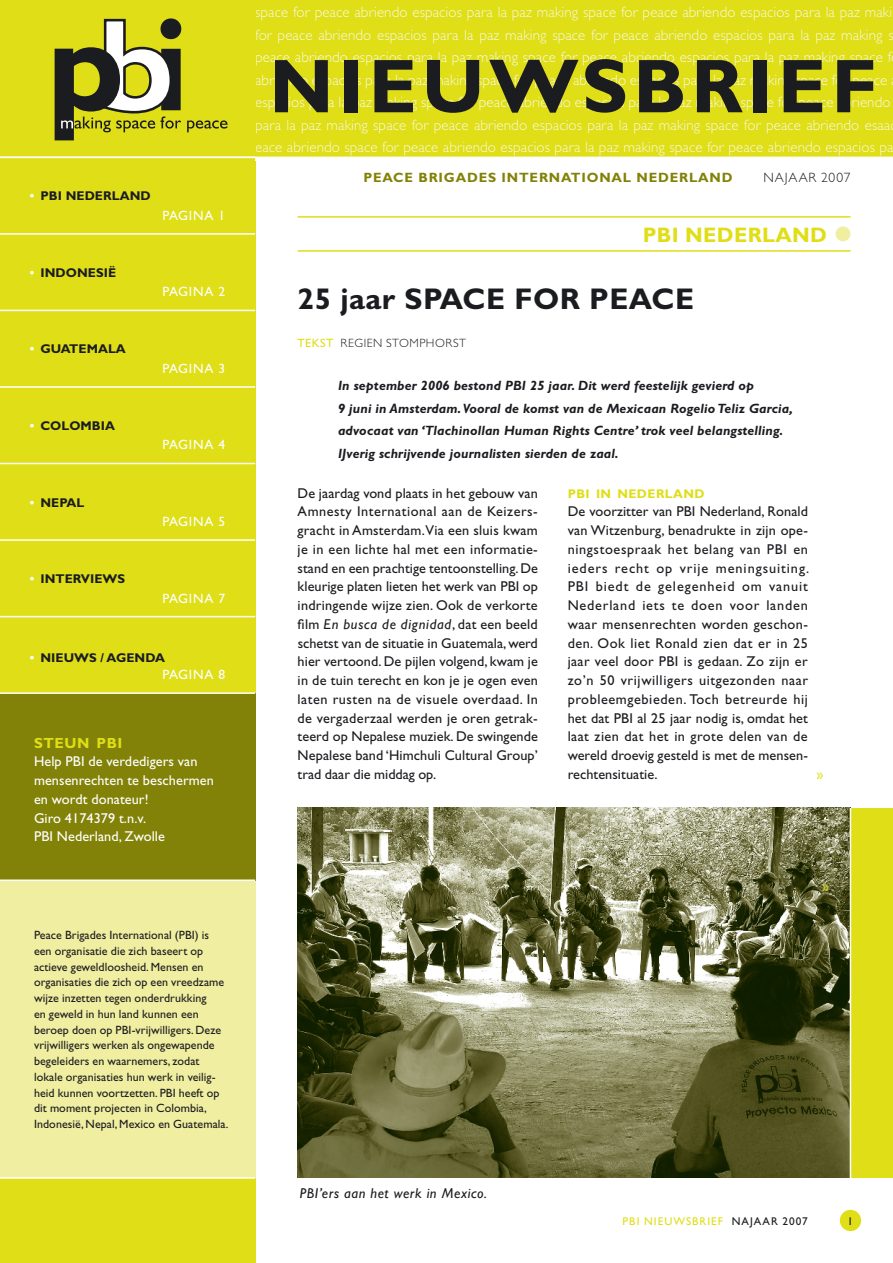
<style>
.page{position:relative;width:893px;height:1263px;background:#fff}
.page>*{position:absolute;margin:0;border:0;box-sizing:border-box;transform-origin:0 0}
.t1{font:700 76.5px "Gill Sans";color:#1b1c20}
.t2{font:700 30px "Gill Sans";letter-spacing:.015em;color:#1b1c20}
.t3{font:700 21px "Gill Sans";letter-spacing:.015em;color:#dfde17}
.t4{font:300 15px/22.5px "Gill Sans";letter-spacing:.005em;color:#f9f9dd}
.t5{font:700 14.7px "Gill Sans";letter-spacing:.035em;color:#dfde17}
.t6{font:italic 14.4px "Gill Sans";letter-spacing:.045em;color:#1b1c20}
.t7{font:14.25px/18.8px "Gill Sans";letter-spacing:.005em;color:#1b1c20;text-align:justify}
.t8{font:14.25px/18.8px "Gill Sans";letter-spacing:.005em;color:#fff}
.t9{font:14.25px "Gill Sans";color:#dfde17}
.t10{font:italic 700 13.5px/22.5px "Gill Sans";letter-spacing:.01em;color:#1b1c20}
.t11{font:13.5px "Gill Sans";letter-spacing:.035em;color:#fff}
.t12{font:700 13.5px "Gill Sans";letter-spacing:.06em;color:#828208}
.t13{font:300 13.5px "Gill Sans";letter-spacing:.06em;color:#1b1c20}
.t14{font:700 12.75px "Gill Sans";letter-spacing:.005em;color:#1b1c20}
.t15{font:700 12.6px "Gill Sans";letter-spacing:.035em;color:#dfde17}
.t16{font:12px/15.8px "Gill Sans";letter-spacing:.005em;color:#1b1c20}
.t17{font:300 12px "Gill Sans";letter-spacing:.045em;color:#1b1c20}
.t18{font:11.25px "Gill Sans";letter-spacing:.09em;color:#dfde17}
.s1{color:#fff}
.s2{font-weight:400;color:#dfde17}
.s3{font-style:normal;font-size:14.25px}
.s4{color:#1b1c20}
</style>
<div class="page">
<div style="left:840px;top:1210px;width:21px;height:21px;background:#dfde17;border-radius:50%"></div>
<img style="left:298px;top:808px;width:552px;height:370px">
<div style="left:255px;top:0;width:638px;height:157px;background:#dfde17"></div>
<div style="left:0;top:1178px;width:255px;height:85px;background:#dfde17"></div>
<div style="left:0;top:157px;width:255px;height:536px;background:#dfde17"></div>
<div style="left:0;top:880px;width:255px;height:298px;background:#f0eea0"></div>
<div style="left:836px;top:226px;width:14px;height:15px;background:#f0eea0;border-radius:50%"></div>
<hr style="left:298px;top:250px;width:552px;height:2px;background:#dfde17">
<hr style="left:298px;top:216px;width:552px;height:2px;background:#dfde17">
<div style="left:850px;top:808px;width:43px;height:370px;background:#dfde17"></div>
<div style="left:0;top:693px;width:255px;height:187px;background:#828208"></div>
<hr style="left:0;top:233px;width:255px;height:2px;background:#fff">
<hr style="left:0;top:386px;width:255px;height:2px;background:#fff">
<hr style="left:0;top:463px;width:255px;height:1px;background:#fff">
<hr style="left:0;top:310px;width:255px;height:1px;background:#fff">
<hr style="left:0;top:539px;width:255px;height:2px;background:#fff">
<hr style="left:0;top:616px;width:255px;height:1px;background:#fff">
<hr style="left:0;top:692px;width:255px;height:2px;background:#fff">
<div style="left:0;top:0;width:255px;height:157px;background:#dfde17"></div>
<svg style="left:55px;top:18px;width:126px;height:122px"></svg>
<svg style="left:187px;top:120px;width:40px;height:12px"></svg>
<hr style="left:0;top:879px;width:255px;height:2px;background:#fff">
<hr style="left:0;top:1177px;width:255px;height:2px;background:#fff">
<hr style="left:850px;top:808px;width:1px;height:370px;background:#fff">
<hr style="left:0;top:157px;width:893px;height:1px;background:#fff">
<p class="t14" style="left:30px;top:189px;width:123px"><span class="s1">•</span> PBI NEDERLAND</p>
<p class="t11" style="left:162px;top:207px;width:59px">pagin a 1</p>
<p class="t14" style="left:30px;top:265px;width:46px"><span class="s1">•</span>INDONESI</p>
<p class="t14" style="left:108px;top:265px;width:10px">Ë</p>
<p class="t11" style="left:162px;top:284px;width:64px">pagin a 2</p>
<p class="t14" style="left:30px;top:342px;width:94px"><span class="s1">•</span> GUATEMALA</p>
<p class="t11" style="left:162px;top:361px;width:64px">pagin a 3</p>
<p class="t14" style="left:30px;top:418px;width:71px"><span class="s1">•</span> COLOMBIA</p>
<p class="t11" style="left:162px;top:437px;width:64px">pagin a 4</p>
<p class="t14" style="left:30px;top:495px;width:21px"><span class="s1">•</span> NEPA</p>
<p class="t14" style="left:76px;top:495px;width:9px">L</p>
<p class="t14" style="left:30px;top:571px;width:95px"><span class="s1">•</span>INTERVIEWS</p>
<p class="t11" style="left:162px;top:514px;width:64px">pagin a 5</p>
<p class="t11" style="left:162px;top:590px;width:64px">pagin a 7</p>
<p class="t14" style="left:30px;top:650px;width:19px"><span class="s1">•</span> NIE</p>
<p class="t14" style="left:64px;top:650px;width:100px">UWS / AGEN DA</p>
<p class="t11" style="left:162px;top:667px;width:64px">pagin a 8</p>
<p class="t5" style="left:34px;top:734px;width:90px">STEUN PBI</p>
<p class="t8" style="left:34px;top:752px;width:181px">Help PBI de verdedigers van mensenrechten te beschermen en wordt donateur!<br>Giro 41 74379 t.n.v.<br>PBI Nederland, Zwolle</p>
<p class="t16" style="left:34px;top:927px;width:196px">Peace Brigades International (PBI) is een organisatie die zich baseert op actieve geweldloosheid. Mensen en organisaties die zich op een vreedzame wijze inzetten tegen onderdrukking<br>en geweld in hun land kunnen een beroep doen op PBI-vrijwilligers. Deze vrijwilligers werken als ongewapende begeleiders en waarnemers, zodat lokale organisaties hun werk in veilig&shy;heid kunnen voortzetten. PBI heeft op dit moment projecten in Colombia, Indonesië, Nepal, Mexico en Guatemala.</p>
<p class="t4" style="left:255px;top:1px;width:640px">space for peace abriendo espacios para la paz making space for peace abriendo espacios para la paz maki for peace abriendo espacios para la paz making space for peace abriendo espacios para la paz making s peace abriendo espacios para la paz making space for peace abriendo espacios para la paz making space f abriendo espacios para la paz making space for peace abriendo espacios para la paz making space for peace espacios para la paz making space for peace abriendo espacios para la paz making space for peace abriendo para la paz making space for peace abriendo espacios para la paz making space for peace abriendo esaa eace abriendo space for peace abriendo espacios para la paz making space for peace abriendo espacios pa</p>
<h1 class="t1" style="left:269px;top:41px;width:47px">NIE</h1>
<h1 class="t1" style="left:422px;top:41px;width:260px">UWS BRIEF</h1>
<p class="t12" style="left:363px;top:169px;width:11px">PEACE</p>
<p class="t12" style="left:418px;top:169px;width:9px">BRI</p>
<p class="t12" style="left:444px;top:169px;width:97px">GADES INTERNA</p>
<p class="t12" style="left:571px;top:169px;width:22px">TIONA</p>
<p class="t12" style="left:623px;top:169px;width:111px">L NEDERLAND</p>
<p class="t13" style="left:764px;top:170px;width:88px">najaar 2007</p>
<h3 class="t3" style="left:643px;top:222px;width:186px">PBI NEDERLAND</h3>
<h2 class="t2" style="left:298px;top:281px;width:398px">25 JAAR SPACE FOR PEACE</h2>
<p class="t17" style="left:298px;top:336px;width:170px"><span class="s2">tekst</span> Regien Stomphorst</p>
<p class="t10" style="left:338px;top:374px;width:456px">In september 2006 bestond PBI 25 jaar. Dit werd feestelijk gevierd op<br>9 juni in Amsterdam. Vooral de komst van de Mexicaan Rogelio Teliz Garcia, advocaat van ‘Tlachinollan Human Rights Centre’ trok veel belangstelling.<br>IJverig schrijvende journalisten sierden de zaal.</p>
<p class="t7" style="left:298px;top:483px;width:242px">De jaardag vond plaats in het gebouw van Amnesty International aan de Keizers&shy;gracht in Amsterdam.Via een sluis kwam je in een lichte hal met een informatie&shy;stand en een prachtige tentoonstelling. De kleurige platen lieten het werk van PBI op indringende wijze zien. Ook de verkorte</p>
<p class="t6" style="left:298px;top:616px;width:242px"><span class="s3">film</span> En busca de dignidad<span class="s3">, dat een beeld</span></p>
<p class="t7" style="left:298px;top:633px;width:242px">schetst van de situatie in Guatemala, werd hier vertoond. De pijlen volgend, kwam je in de tuin terecht en kon je je ogen even laten rusten na de visuele overdaad. In de vergaderzaal werden je oren getrak&shy;teerd op Nepalese muziek. De swingende Nepalese band ‘Himchuli Cultural Group’ trad daar die middag op.</p>
<p class="t15" style="left:568px;top:486px;width:138px">PBI IN NEDERLAND</p>
<p class="t7" style="left:568px;top:502px;width:243px">De voorzitter van PBI Nederland, Ronald van Witzenburg, benadrukte in zijn ope&shy;ningstoespraak het belang van PBI en ieders recht op vrije meningsuiting.<br>PBI biedt de gelegenheid om vanuit Nederland iets te doen voor landen waar mensenrechten worden geschon&shy;den. Ook liet Ronald zien dat er in 25 jaar veel door PBI is gedaan. Zo zijn er zo’n 50 vrijwilligers uitgezonden naar probleemgebieden. Toch betreurde hij het dat PBI al 25 jaar nodig is, omdat het laat zien dat het in grote delen van de wereld droevig gesteld is met de mensen&shy;rechtensituatie.</p>
<p class="t9" style="left:816px;top:766px;width:8px">»</p>
<p class="t9" style="left:822px;top:878px;width:8px">»</p>
<p class="t6" style="left:300px;top:1185px;width:189px">PBI’ers aan het werk in Mexico.</p>
<p class="t18" style="left:623px;top:1214px;width:187px">PBI NIEUWSBRIEF <span class="s4">NAJAAR 2007</span></p>
</div>
